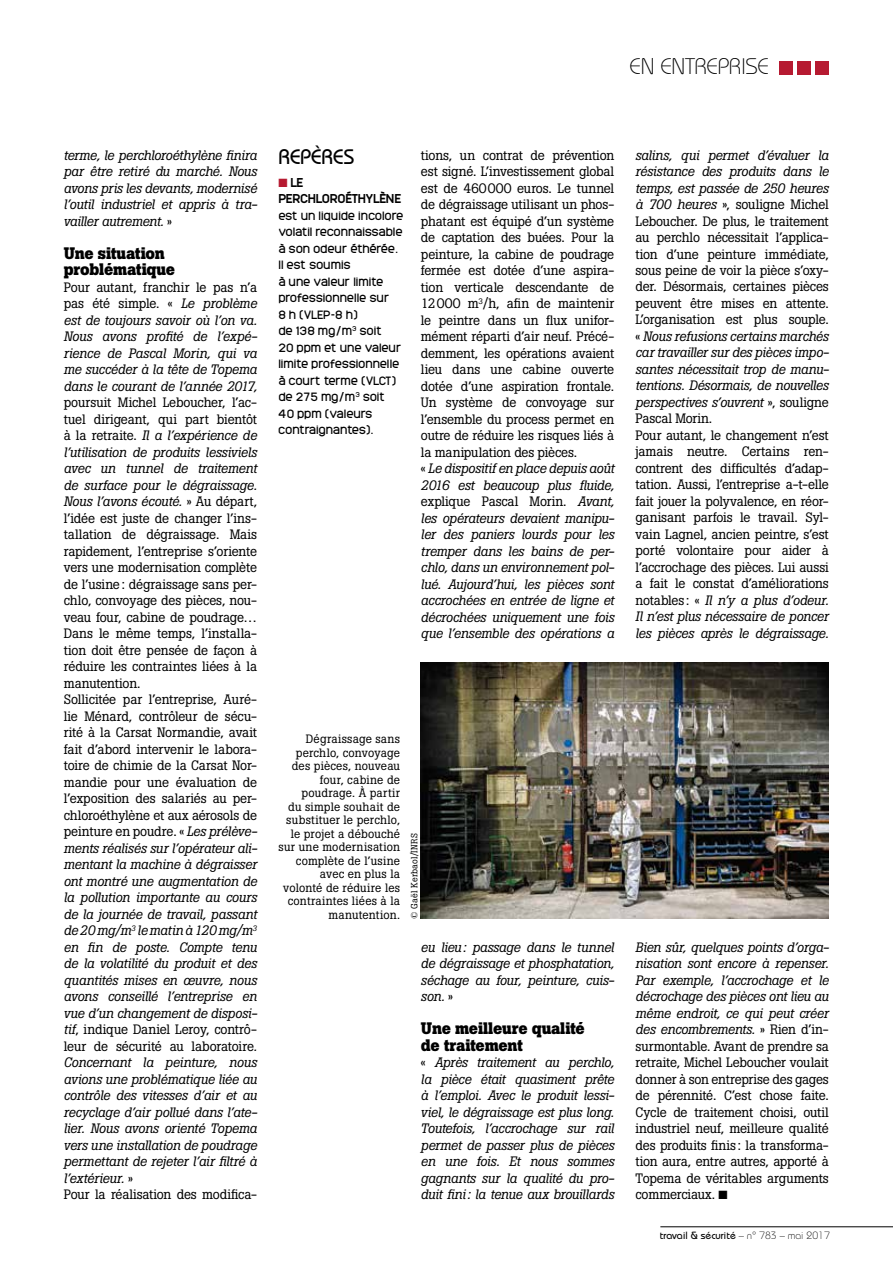
<style>
.page{position:relative;width:893px;height:1263px;background:#fff}
.page>*{position:absolute;margin:0;border:0;box-sizing:border-box;transform-origin:0 0}
.t1{font:300 22.5px "Bauhaus";letter-spacing:-.015em;color:#000}
.t2{font:500 21px "Bauhaus";color:#000}
.t3{font:700 16.5px/16.5px "Boton";letter-spacing:-.01em;color:#000}
.t4{font:13.5px/16.5px "Boton";letter-spacing:-.01em;color:#000}
.t5{font:italic 13.5px/16.5px "Boton";letter-spacing:-.015em;color:#000;text-align:justify}
.t6{font:12px/13.5px "Boton";letter-spacing:.015em;color:#000;text-align:right}
.t7{font:700 12px/16.5px "Monark";letter-spacing:-.045em;color:#000}
.t8{font:11.25px/16.5px "Monark";letter-spacing:-.02em;color:#000}
.t9{font:500 10.5px "Bauhaus";color:#000}
.t10{font:9px "Boton";letter-spacing:.015em;color:#000}
.s1{font-style:normal}
.s2{font-style:italic}
.s3{color:#b61a31}
.s4{font-weight:300}
</style>
<div class="page">
<div style="left:779px;top:61px;width:14px;height:13px;background:#b61a31"></div>
<div style="left:797px;top:61px;width:14px;height:13px;background:#b61a31"></div>
<div style="left:815px;top:61px;width:14px;height:13px;background:#b61a31"></div>
<hr style="left:660px;top:1226px;width:233px;height:1px;background:#000">
<img style="left:421px;top:662px;width:408px;height:257px">
<h1 class="t1" style="left:630px;top:53px;width:141px">EN ENTREPRISE</h1>
<p class="t5" style="left:64px;top:147px;width:195px">terme, le perchloroéthylène finira par être retiré du marché. Nous avons pris les devants, modernisé l’outil industriel et appris à tra&shy;vailler autrement. <span class="s1">»</span></p>
<p class="t3" style="left:64px;top:245px;width:113px">Une situation problématique</p>
<p class="t5" style="left:64px;top:279px;width:195px"><span class="s1">Pour autant, franchir le pas n’a pas été simple. «</span> Le problème est de toujours savoir où l’on va.<br>Nous avons profité de l’expé&shy;rience de Pascal Morin, qui va me succéder à la tête de Topema dans le courant de l’année 2017,</p>
<p class="t4" style="left:64px;top:394px;width:195px">poursuit Michel Leboucher, l’ac&shy;tuel dirigeant, qui part bientôt à la retraite. <span class="s2">Il a l’expérience de l’utilisation de produits lessiviels avec un tunnel de traitement de surface pour le dégraissage.<br>Nous l’avons écouté.</span> » Au départ, l’idée est juste de changer l’ins&shy;tallation de dégraissage. Mais rapidement, l’entreprise s’oriente vers une modernisation complète de l’usine: dégraissage sans per&shy;chlo, convoyage des pièces, nou&shy;veau four, cabine de poudrage…<br>Dans le même temps, l’installa&shy;tion doit être pensée de façon à réduire les contraintes liées à la manutention.<br>Sollicitée par l’entreprise, Auré&shy;lie Ménard, contrôleur de sécu&shy;rité à la Carsat Normandie, avait fait d’abord intervenir le labora&shy;toire de chimie de la Carsat Nor&shy;mandie pour une évaluation de l’exposition des salariés au per&shy;chloroéthylène et aux aérosols de peinture en poudre. « <span class="s2">Les prélève&shy;ments réalisés sur l’opérateur ali&shy;mentant la machine à dégraisser ont montré une augmentation de la pollution importante au cours de la journée de travail, passant de 20mg/m</span><sup>3</sup> <span class="s2">le matin à 120 mg/m</span><sup>3 </sup><span class="s2">en fin de poste. Compte tenu de la volatilité du produit et des quantités mises en œuvre, nous avons conseillé l’entreprise en vue d’un changement de disposi&shy;tif</span>, indique Daniel Leroy, contrô&shy;leur de sécurité au laboratoire<span class="s2">.<br>Concernant la peinture, nous avions une problématique liée au contrôle des vitesses d’air et au recyclage d’air pollué dans l’ate&shy;lier. Nous avons orienté Topema vers une installation de poudrage permettant de rejeter l’air filtré à l’extérieur.</span> »<br>Pour la réalisation des modifica-</p>
<h2 class="t2" style="left:278px;top:144px;width:77px">REPÈRES</h2>
<p class="t7" style="left:278px;top:173px;width:125px"><span class="s3">■</span> LE<br>PERCHLOROÉTHYLÈNE</p>
<p class="t8" style="left:278px;top:207px;width:127px">est un liquide incolore volatil reconnaissable à son odeur éthérée.<br>Il est soumis<br>à une valeur limite professionnelle sur<br>8 h (VLEP-8 h)<br>de 138 mg/m<sup>3</sup> soit<br>20 ppm et une valeur limite professionnelle à court terme (VLCT) de 275 mg/m<sup>3</sup> soit<br>40 ppm (valeurs contraignantes).</p>
<p class="t4" style="left:421px;top:147px;width:195px">tions, un contrat de prévention est signé. L’investissement global est de 460000 euros. Le tunnel de dégraissage utilisant un phos&shy;phatant est équipé d’un système de captation des buées. Pour la peinture, la cabine de poudrage fermée est dotée d’une aspira&shy;tion verticale descendante de<br>12000 m<sup>3</sup>/h, afin de maintenir le peintre dans un flux unifor&shy;mément réparti d’air neuf. Précé&shy;demment, les opérations avaient lieu dans une cabine ouverte dotée d’une aspiration frontale.<br>Un système de convoyage sur l’ensemble du process permet en outre de réduire les risques liés à la manipulation des pièces.<br>« <span class="s2">Le dispositif en place depuis août<br>2016 est beaucoup plus fluide, </span>explique Pascal Morin. <span class="s2">Avant, les opérateurs devaient manipu&shy;ler des paniers lourds pour les tremper dans les bains de per&shy;chlo, dans un environnement pol&shy;lué. Aujourd’hui, les pièces sont accrochées en entrée de ligne et décrochées uniquement une fois que l’ensemble des opérations a</span></p>
<p class="t4" style="left:635px;top:147px;width:195px"><span class="s2">salins, qui permet d’évaluer la résistance des produits dans le temps, est passée de 250 heures à 700 heures</span> », souligne Michel<br>Leboucher. De plus, le traitement au perchlo nécessitait l’applica&shy;tion d’une peinture immédiate, sous peine de voir la pièce s’oxy&shy;der. Désormais, certaines pièces peuvent être mises en attente.<br>L’organisation est plus souple. « <span class="s2">Nous refusions certains marchés car travailler sur des pièces impo&shy;santes nécessitait trop de manu&shy;tentions. Désormais, de nouvelles perspectives s’ouvrent</span> », souligne<br>Pascal Morin.<br>Pour autant, le changement n’est jamais neutre. Certains ren&shy;contrent des difficultés d’adap&shy;tation. Aussi, l’entreprise a-t-elle fait jouer la polyvalence, en réor&shy;ganisant parfois le travail. Syl&shy;vain Lagnel, ancien peintre, s’est porté volontaire pour aider à l’accrochage des pièces. Lui aussi a fait le constat d’améliorations notables: « <span class="s2">Il n’y a plus d’odeur.<br>Il n’est plus nécessaire de poncer les pièces après le dégraissage.</span></p>
<p class="t6" style="left:278px;top:732px;width:123px">Dégraissage sans perchlo, convoyage des pièces, nouveau four, cabine de poudrage. À partir<br>du simple souhait de substituer le perchlo, le projet a débouché sur une modernisation complète de l’usine avec en plus la volonté de réduire les contraintes liées à la manutention.</p>
<p class="t10" style="left:409px;top:919px;width:87px;rotate:-90deg">© Gaël Kerbaol/INRS</p>
<p class="t5" style="left:421px;top:939px;width:195px">eu lieu: passage dans le tunnel de dégraissage et phosphatation, séchage au four, peinture, cuis&shy;son. <span class="s1">»</span></p>
<p class="t3" style="left:421px;top:1020px;width:165px">Une meilleure qualité de traitement</p>
<p class="t5" style="left:421px;top:1054px;width:195px"><span class="s1">«</span> Après traitement au perchlo, la pièce était quasiment prête à l’emploi. Avec le produit lessi&shy;viel, le dégraissage est plus long.<br>Toutefois, l’accrochage sur rail permet de passer plus de pièces en une fois. Et nous sommes gagnants sur la qualité du pro&shy;duit fini: la tenue aux brouillards</p>
<p class="t4" style="left:635px;top:938px;width:195px;text-align:justify"><span class="s2">Bien sûr, quelques points d’orga&shy;nisation sont encore à repenser.<br>Par exemple, l’accrochage et le décrochage des pièces ont lieu au même endroit, ce qui peut créer des encombrements.</span> » Rien d’in&shy;surmontable. Avant de prendre sa retraite, Michel Leboucher voulait donner à son entreprise des gages de pérennité. C’est chose faite.<br>Cycle de traitement choisi, outil industriel neuf, meilleure qualité des produits finis: la transforma&shy;tion aura, entre autres, apporté à Topema de véritables arguments commerciaux. ■</p>
<p class="t9" style="left:660px;top:1229px;width:171px">travail &amp; sécurité <span class="s4">– n° 783 – mai 2017</span></p>
</div>
